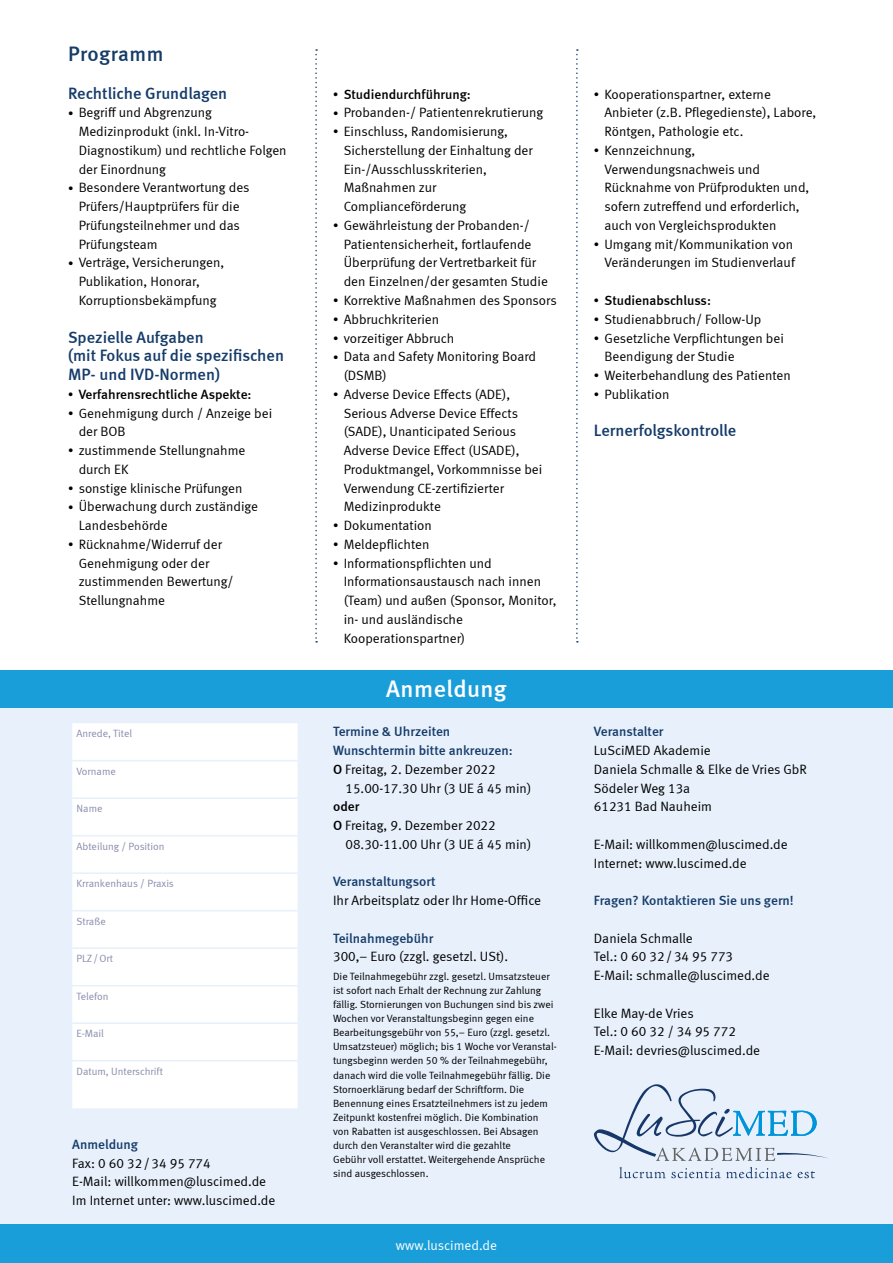
<style>
.page{position:relative;width:893px;height:1263px;background:#fff}
.page>*{position:absolute;margin:0;border:0;box-sizing:border-box;transform-origin:0 0}
.t1{font:24px "Meta Medium LF";letter-spacing:.02em;color:#fff}
.t2{font:21px "Meta Medium LF";letter-spacing:.02em;color:#163c6a}
.t3{font:16.5px/18.8px "Meta Medium LF";color:#163c6a}
.t4{font:13.5px/18.8px "Meta Normal LF";color:#000}
.t5{font:13.5px/18.8px "Meta Medium LF";color:#163c6a}
.t6{font:500 13.5px "Meta";color:#000}
.t7{font:13.5px "Meta Normal LF";color:#fff}
.t8{font:10.5px/14.1px "Meta Normal LF";color:#000}
.t9{font:10.5px "Meta Normal LF";color:#888dac}
.s1{font-size:10.5px}
.s2{font-family:"Meta";font-weight:500}
</style>
<div class="page">
<div style="left:0;top:696px;width:893px;height:528px;background:#e7f0fb"></div>
<div style="left:0;top:1224px;width:893px;height:39px;background:#1a9eda"></div>
<div style="left:0;top:670px;width:893px;height:38px;background:#1a9eda"></div>
<svg style="left:315px;top:49px;width:2px;height:593px"></svg>
<svg style="left:576px;top:49px;width:2px;height:593px"></svg>
<div style="left:72px;top:723px;width:226px;height:385px;background:#fff"></div>
<hr style="left:72px;top:835px;width:226px;height:1px;background:#e7f0fb">
<hr style="left:72px;top:872px;width:226px;height:2px;background:#e7f0fb">
<hr style="left:72px;top:910px;width:226px;height:1px;background:#e7f0fb">
<hr style="left:72px;top:947px;width:226px;height:2px;background:#e7f0fb">
<hr style="left:72px;top:985px;width:226px;height:1px;background:#e7f0fb">
<hr style="left:72px;top:1022px;width:226px;height:2px;background:#e7f0fb">
<hr style="left:72px;top:1060px;width:226px;height:1px;background:#e7f0fb">
<hr style="left:72px;top:760px;width:226px;height:1px;background:#e7f0fb">
<hr style="left:72px;top:797px;width:226px;height:2px;background:#e7f0fb">
<svg style="left:619px;top:1167px;width:173px;height:11px"></svg>
<svg style="left:798px;top:1171px;width:17px;height:7px"></svg>
<svg style="left:594px;top:1084px;width:234px;height:77px"></svg>
<h2 class="t2" style="left:68px;top:42px;width:97px">Programm</h2>
<p class="t3" style="left:68px;top:83px;width:161px">Rechtliche Grundlagen</p>
<p class="t4" style="left:79px;top:103px;width:209px;text-indent:-11px"><span class="s1">•</span> Begriff und Abgrenzung<br>Medizinprodukt (inkl. In-Vitro-<br>Diagnostikum) und rechtliche Folgen der Einordnung</p>
<p class="t4" style="left:79px;top:178px;width:172px;text-indent:-11px"><span class="s1">•</span> Besondere Verantwortung des<br>Prüfers/Hauptprüfers für die<br>Prüfungsteilnehmer und das<br>Prüfungsteam</p>
<p class="t4" style="left:79px;top:253px;width:147px;text-indent:-11px"><span class="s1">•</span> Verträge, Versicherungen,<br>Publikation, Honorar,<br>Korruptionsbekämpfung</p>
<p class="t3" style="left:68px;top:327px;width:217px">Spezielle Aufgaben<br>(mit Fokus auf die spezifischen<br>MP- und IVD-Normen)</p>
<p class="t6" style="left:68px;top:386px;width:185px"><span class="s1">•</span> Verfahrensrechtliche Aspekte:</p>
<p class="t4" style="left:79px;top:403px;width:195px;text-indent:-11px"><span class="s1">•</span> Genehmigung durch / Anzeige bei der BOB</p>
<p class="t4" style="left:79px;top:441px;width:168px;text-indent:-11px"><span class="s1">•</span> zustimmende Stellungnahme durch EK</p>
<p class="t4" style="left:68px;top:478px;width:176px"><span class="s1">•</span> sonstige klinische Prüfungen</p>
<p class="t4" style="left:79px;top:497px;width:181px;text-indent:-11px"><span class="s1">•</span> Ü berwachung durch zuständige<br>Landesbehörde</p>
<p class="t4" style="left:79px;top:534px;width:156px;text-indent:-11px"><span class="s1">•</span> Rücknahme/Widerruf der<br>Genehmigung oder der zustimmenden Bewertung/<br>Stellungnahme</p>
<p class="t9" style="left:77px;top:727px;width:57px">Anrede, Titel</p>
<p class="t9" style="left:77px;top:765px;width:41px">Vorname</p>
<p class="t9" style="left:77px;top:802px;width:27px">Name</p>
<p class="t9" style="left:77px;top:840px;width:90px">Abteilung / Position</p>
<p class="t9" style="left:77px;top:877px;width:99px">Krrankenhaus / Praxis</p>
<p class="t9" style="left:77px;top:915px;width:31px">Straße</p>
<p class="t9" style="left:77px;top:952px;width:38px">PLZ/Ort</p>
<p class="t9" style="left:77px;top:990px;width:34px">Telefon</p>
<p class="t9" style="left:77px;top:1027px;width:29px">E-Mail</p>
<p class="t9" style="left:77px;top:1065px;width:88px">Datum, Unterschrift</p>
<p class="t5" style="left:72px;top:1135px;width:67px">Anmeldung</p>
<p class="t4" style="left:72px;top:1153px;width:205px">Fax: 0 60 32/34 95 774<br>E-Mail: willkommen@luscimed.de<br>Im Internet unter: www.luscimed.de</p>
<p class="t6" style="left:333px;top:86px;width:139px"><span class="s1">•</span> Studiendurchführung:</p>
<p class="t4" style="left:333px;top:103px;width:212px"><span class="s1">•</span> Probanden-/ Patientenrekrutierung</p>
<p class="t4" style="left:344px;top:122px;width:190px;text-indent:-11px"><span class="s1">•</span> Einschluss, Randomisierung,<br>Sicherstellung der Einhaltung der<br>Ein-/Ausschlusskriterien,<br>Maßnahmen zur<br>Complianceförderung</p>
<p class="t4" style="left:344px;top:216px;width:206px;text-indent:-11px"><span class="s1">•</span> Gewährleistung der Probanden-/ Patientensicherheit, fortlaufende<br>Ü berprüfung der Vertretbarkeit fü r den Einzelnen/der gesamten Studie</p>
<p class="t4" style="left:333px;top:291px;width:225px"><span class="s1">•</span> Korrektive Maßnahmen des Sponsors</p>
<p class="t4" style="left:333px;top:309px;width:108px"><span class="s1">•</span> Abbruchkriterien</p>
<p class="t4" style="left:333px;top:328px;width:123px"><span class="s1">•</span> vorzeitiger Abbruch</p>
<p class="t4" style="left:344px;top:347px;width:194px;text-indent:-11px"><span class="s1">•</span> Data and Safety Monitoring Board (DSMB)</p>
<p class="t4" style="left:344px;top:384px;width:200px;text-indent:-11px"><span class="s1">•</span> Adverse Device Effects (ADE),<br>Serious Adverse Device Effects (SADE), Unanticipated Serious<br>Adverse Device Effect (USADE),<br>Produktmangel, Vorkommnisse bei<br>Verwendung CE-zertifizierter<br>Medizinprodukte</p>
<p class="t4" style="left:333px;top:516px;width:100px"><span class="s1">•</span> Dokumentation</p>
<p class="t4" style="left:333px;top:534px;width:98px"><span class="s1">•</span> Meldepflichten</p>
<p class="t4" style="left:344px;top:553px;width:214px;text-indent:-11px"><span class="s1">•</span> Informationspflichten und<br>Informationsaustausch nach innen (Team) und außen (Sponsor, Monitor, in- und ausländische<br>Kooperationspartner)</p>
<h1 class="t1" style="left:386px;top:675px;width:122px">Anmeldung</h1>
<p class="t5" style="left:333px;top:722px;width:181px">Termine &amp; Uhrzeiten<br>Wunschtermin bitte ankreuzen:</p>
<p class="t4" style="left:345px;top:760px;width:187px;text-indent:-12px"><span class="s2">O</span> Freitag, 2. Dezember 2022<br>15.00-17.30 Uhr (3 UE á 45 min)</p>
<p class="t6" style="left:333px;top:799px;width:28px">oder</p>
<p class="t4" style="left:345px;top:816px;width:187px;text-indent:-12px"><span class="s2">O</span> Freitag, 9. Dezember 2022<br>08.30-11.00 Uhr (3 UE á 45 min)</p>
<p class="t5" style="left:333px;top:872px;width:104px">Veranstaltungsort</p>
<p class="t4" style="left:333px;top:891px;width:210px">Ihr Arbeitsplatz oder Ihr Home-Office</p>
<p class="t5" style="left:333px;top:928px;width:102px">Teilnahmegebühr</p>
<p class="t4" style="left:333px;top:947px;width:177px">300,– Euro (zzgl. gesetzl. USt).</p>
<p class="t8" style="left:333px;top:969px;width:225px">Die Teilnahmegebühr zzgl. gesetzl. Umsatzsteuer ist sofort nach Erhalt der Rechnung zur Zahlung fällig. Stornierungen von Buchungen sind bis zwei Wochen vor Veranstaltungsbeginn gegen eine Bearbeitungsgebühr von 55,– Euro (zzgl. gesetzl.<br>Umsatzsteuer) möglich; bis 1 Woche vor Veranstal&shy;tungsbeginn werden 50 % der Teilnahmegebühr, danach wird die volle Teilnahmegebühr fällig. Die Stornoerklärung bedarf der Schriftform. Die Benennung eines Ersatzteilnehmers ist zu jedem Zeitpunkt kostenfrei möglich. Die Kombination von Rabatten ist ausgeschlossen. Bei Absagen durch den Veranstalter wird die gezahlte<br>Gebühr voll erstattet. Weitergehende Ansprüche sind ausgeschlossen.</p>
<p class="t7" style="left:396px;top:1237px;width:103px">www.luscimed.de</p>
<p class="t4" style="left:604px;top:84px;width:213px;text-indent:-11px"><span class="s1">•</span> Kooperationspartner, externe<br>Anbieter (z.B. Pflegedienste), Labore,<br>Röntgen, Pathologie etc.</p>
<p class="t4" style="left:604px;top:141px;width:206px;text-indent:-11px"><span class="s1">•</span> Kennzeichnung,<br>Verwendungsnachweis und<br>Rücknahme von Prüfprodukten und, sofern zutreffend und erforderlich, auch von Vergleichsprodukten</p>
<p class="t4" style="left:594px;top:234px;width:203px;text-align:right"><span class="s1">•</span> Umgang mit/Kommunikation von<br>Veränderungen im Studienverlauf</p>
<p class="t6" style="left:594px;top:292px;width:119px"><span class="s1">•</span> Studienabschluss:</p>
<p class="t4" style="left:594px;top:309px;width:169px"><span class="s1">•</span> Studienabbruch/ Follow-Up</p>
<p class="t4" style="left:604px;top:328px;width:181px;text-indent:-11px"><span class="s1">•</span> Gesetzliche Verpflichtungen bei<br>Beendigung der Studie</p>
<p class="t4" style="left:594px;top:366px;width:198px"><span class="s1">•</span> Weiterbehandlung des Patienten</p>
<p class="t4" style="left:594px;top:384px;width:77px"><span class="s1">•</span> Publikation</p>
<p class="t3" style="left:594px;top:421px;width:144px">Lernerfolgskontrolle</p>
<p class="t5" style="left:594px;top:722px;width:71px">Veranstalter</p>
<p class="t4" style="left:594px;top:741px;width:215px">LuSciMED Akademie<br>Daniela Schmalle &amp; Elke de Vries GbR<br>Södeler Weg 13a<br>61231 Bad Nauheim</p>
<p class="t4" style="left:594px;top:835px;width:195px">E-Mail: willkommen@luscimed.de<br>Internet: www.luscimed.de</p>
<p class="t5" style="left:594px;top:891px;width:201px">Fragen? Kontaktieren Sie uns gern!</p>
<p class="t4" style="left:594px;top:928px;width:177px">Daniela Schmalle<br>Tel.: 0 60 32/34 95 773<br>E-Mail: schmalle@luscimed.de</p>
<p class="t4" style="left:594px;top:1003px;width:168px">Elke May-de Vries<br>Tel.: 0 60 32 / 34 95 772<br>E-Mail: devries@luscimed.de</p>
</div>
